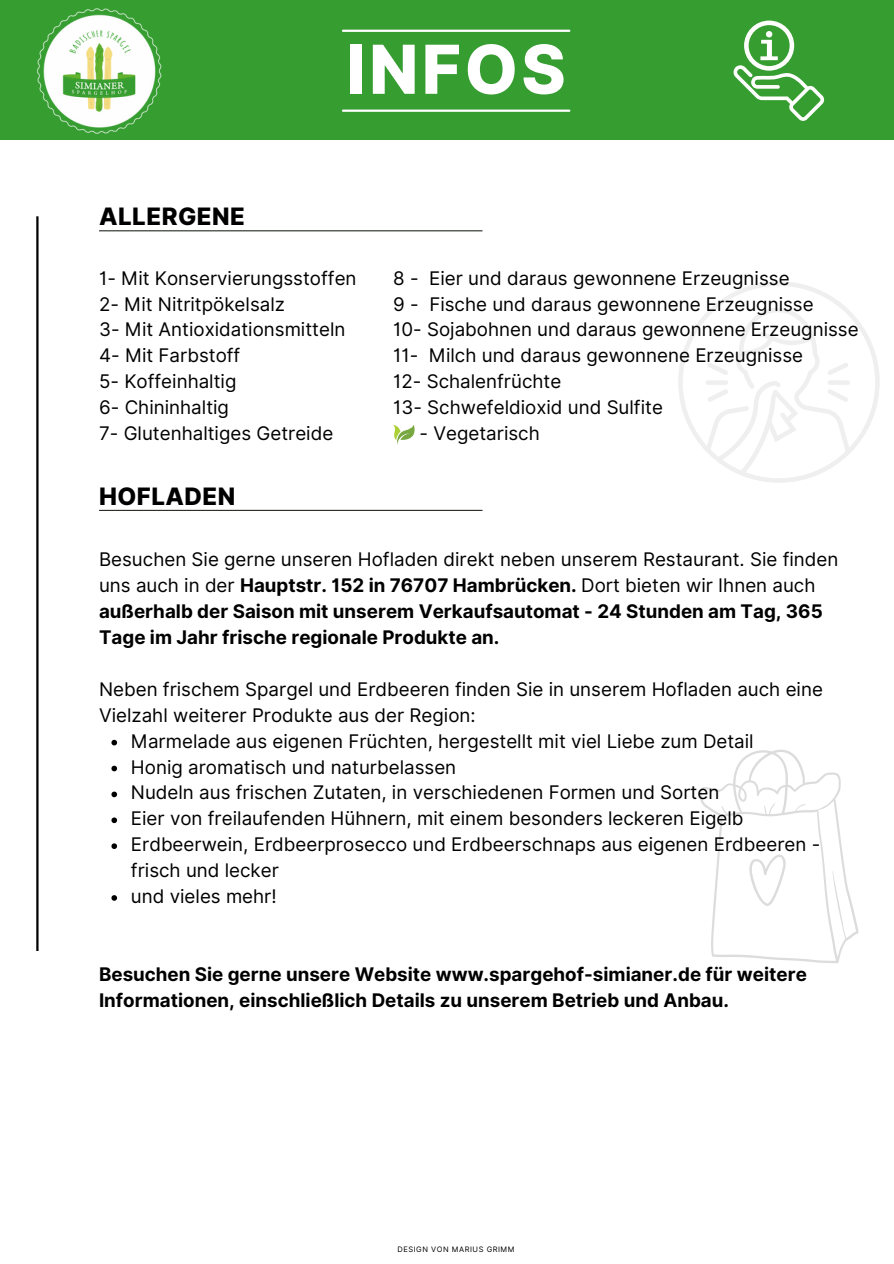
<style>
.page{position:relative;width:894px;height:1264px;background:#fff}
.page>*{position:absolute;margin:0;border:0;box-sizing:border-box;transform-origin:0 0}
.t1{font:800 67.5px "Inter";letter-spacing:.05em;color:#fff}
.t2{font:800 24px "Inter";letter-spacing:.02em;color:#000}
.t3{font:18.75px/25.8px "Inter";color:#000}
.t4{font:700 18.75px/25.8px "Inter";color:#000}
.t5{font:7.5px "Inter";letter-spacing:.07em;color:#000}
.s1{font-weight:400}
</style>
<div class="page">
<div style="left:0;top:0;width:893px;height:140px;background:#369d31"></div>
<hr style="left:36px;top:216px;width:3px;height:735px;background:#000">
<hr style="left:99px;top:230px;width:383px;height:1px;background:#252b22">
<hr style="left:99px;top:510px;width:383px;height:1px;background:#252b22">
<svg style="left:699px;top:749px;width:159px;height:214px"></svg>
<svg style="left:678px;top:281px;width:201px;height:202px"></svg>
<hr style="left:343px;top:30px;width:226px;height:2px;background:#fff">
<hr style="left:343px;top:110px;width:226px;height:2px;background:#fff">
<svg style="left:733px;top:21px;width:90px;height:100px"></svg>
<img style="left:37px;top:8px;width:125px;height:126px">
<svg style="left:393px;top:424px;width:21px;height:20px"></svg>
<svg style="left:111px;top:739px;width:6px;height:6px"></svg>
<svg style="left:111px;top:765px;width:6px;height:6px"></svg>
<svg style="left:111px;top:791px;width:6px;height:6px"></svg>
<svg style="left:111px;top:817px;width:6px;height:6px"></svg>
<svg style="left:111px;top:843px;width:6px;height:6px"></svg>
<svg style="left:111px;top:895px;width:6px;height:5px"></svg>
<p class="t2" style="left:99px;top:201px;width:147px">ALLERGENE</p>
<p class="t1" style="left:346px;top:28px;width:221px">INFOS</p>
<p class="t3" style="left:99px;top:265px;width:259px">1- Mit Konservierungsstoffen<br>2- Mit Nitritpökelsalz<br>3- Mit Antioxidationsmitteln<br>4- Mit Farbstoff<br>5- Koffeinhaltig<br>6- Chininhaltig<br>7- Glutenhaltiges Getreide</p>
<p class="t3" style="left:393px;top:265px;width:467px">8 - Eier und daraus gewonnene Erzeugnisse<br>9 - Fische und daraus gewonnene Erzeugnisse<br>10- Sojabohnen und daraus gewonnene Erzeugnisse 11- Milch und daraus gewonnene Erzeugnisse<br>12- Schalenfrüchte<br>13- Schwefeldioxid und Sulfite</p>
<p class="t3" style="left:419px;top:420px;width:122px">- Vegetarisch</p>
<h1 class="t2" style="left:99px;top:481px;width:138px">HOFLADEN</h1>
<p class="t4" style="left:99px;top:546px;width:740px"><span class="s1">Besuchen Sie gerne unseren Hofladen direkt neben unserem Restaurant. Sie finden uns auch in der</span> Hauptstr. 152 in 76707 Hambrücken. <span class="s1">Dort bieten wir Ihnen auch </span>außerhalb der Saison mit unserem Verkaufsautomat - 24 Stunden am Tag, 365<br>Tage im Jahr frische regionale Produkte an.</p>
<h2 class="t3" style="left:99px;top:676px;width:725px">Neben frischem Spargel und Erdbeeren finden Sie in unserem Hofladen auch eine<br>Vielzahl weiterer Produkte aus der Region:</h2>
<p class="t3" style="left:131px;top:728px;width:624px">Marmelade aus eigenen Früchten, hergestellt mit viel Liebe zum Detail</p>
<h4 class="t3" style="left:131px;top:753px;width:326px">Honig aromatisch und naturbelassen</h4>
<h4 class="t3" style="left:131px;top:779px;width:589px">Nudeln aus frischen Zutaten, in verschiedenen Formen und Sorten</h4>
<p class="t3" style="left:131px;top:805px;width:614px">Eier von freilaufenden Hühnern, mit einem besonders leckeren Eigelb</p>
<p class="t3" style="left:131px;top:831px;width:690px">Erdbeerwein, Erdbeerprosecco und Erdbeerschnaps aus eigenen Erdbeeren - frisch und lecker</p>
<h2 class="t3" style="left:131px;top:883px;width:147px">und vieles mehr!</h2>
<p class="t4" style="left:99px;top:960px;width:709px">Besuchen Sie gerne unsere Website www.spargehof-simianer.de für weitere<br>Informationen, einschließlich Details zu unserem Betrieb und Anbau.</p>
<h4 class="t5" style="left:397px;top:1244px;width:119px">DESIGN VON MARIUS GRIMM</h4>
</div>
